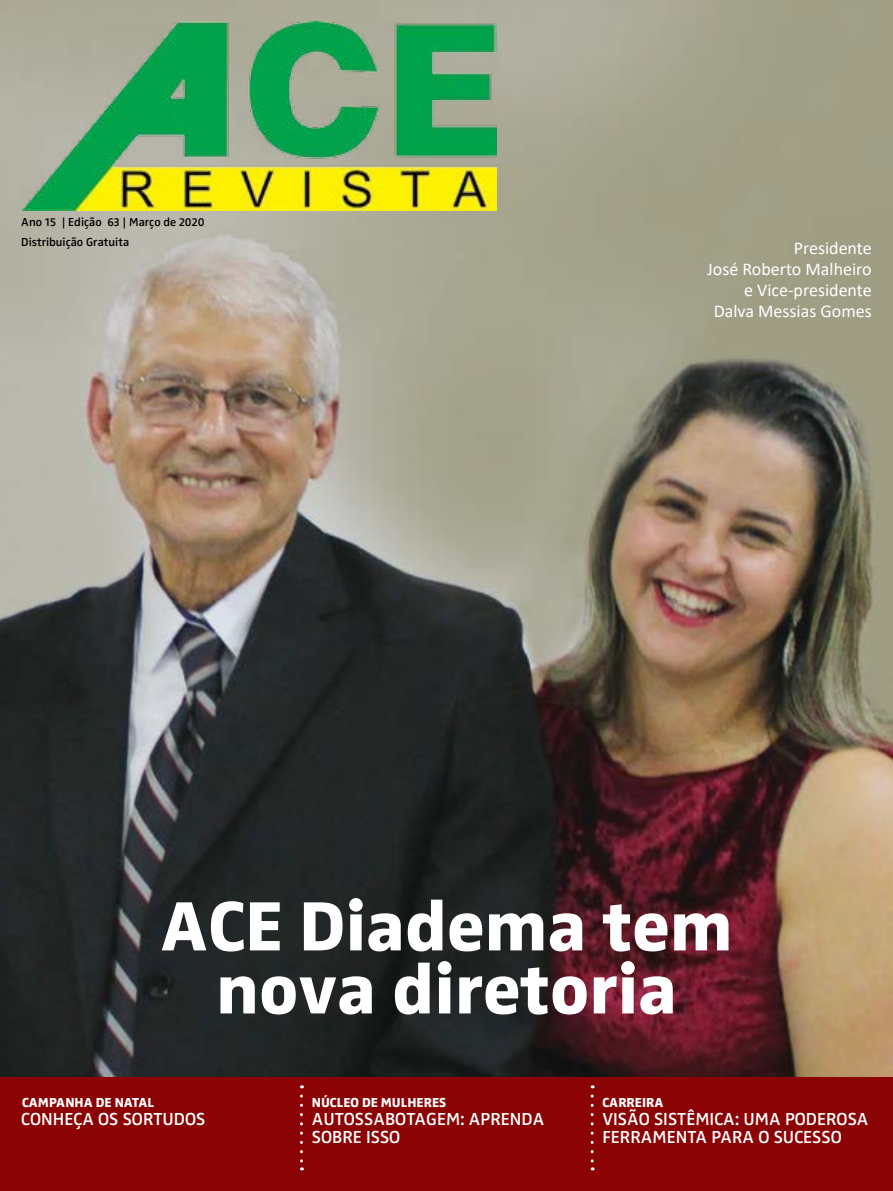
<style>
.page{position:relative;width:893px;height:1191px;background:#fff}
.page>*{position:absolute;margin:0;border:0;box-sizing:border-box;transform-origin:0 0}
.t1{font:72px/63px "Zwo LF w 7";color:#fff;text-align:center}
.t2{font:18px/18px "Zwo LF w 5";color:#fff}
.t3{font:18px/21px "Calibri";color:#fff;text-align:right}
.t4{font:13.5px "Zwo LF w 7";color:#fff}
.t5{font:12px/19.5px "Zwo LF w 5";color:#000}
</style>
<div class="page">
<img style="left:0;top:0;width:893px;height:1077px">
<img style="left:21px;top:21px;width:475px;height:189px">
<div style="left:0;top:1077px;width:893px;height:114px;background:#8b0304"></div>
<svg style="left:300px;top:1096px;width:3px;height:74px"></svg>
<svg style="left:591px;top:1096px;width:3px;height:74px"></svg>
<p class="t5" style="left:21px;top:213px;width:185px">Ano 15 | Edição 63 | Março de 2020<br>Distribuição Gratuita</p>
<p class="t3" style="left:707px;top:237px;width:166px">Presidente<br>José Roberto Malheiro e Vice-presidente<br>Dalva Messias Gomes</p>
<h1 class="t1" style="left:160px;top:894px;width:574px">ACE Diadema tem nova diretoria</h1>
<p class="t4" style="left:22px;top:1094px;width:134px">CAMPANHA DE NATAL</p>
<p class="t2" style="left:21px;top:1109px;width:186px">CONHEÇA OS SORTUDOS</p>
<p class="t4" style="left:312px;top:1094px;width:136px">NÚCLEO DE MULHERES</p>
<p class="t2" style="left:312px;top:1109px;width:234px">AUTOSSABOTAGEM: APRENDA<br>SOBRE ISSO</p>
<p class="t4" style="left:602px;top:1094px;width:63px">CARREIRA</p>
<p class="t2" style="left:602px;top:1109px;width:268px">VISÃO SISTÊMICA: UMA PODEROSA<br>FERRAMENTA PARA O SUCESSO</p>
</div>
